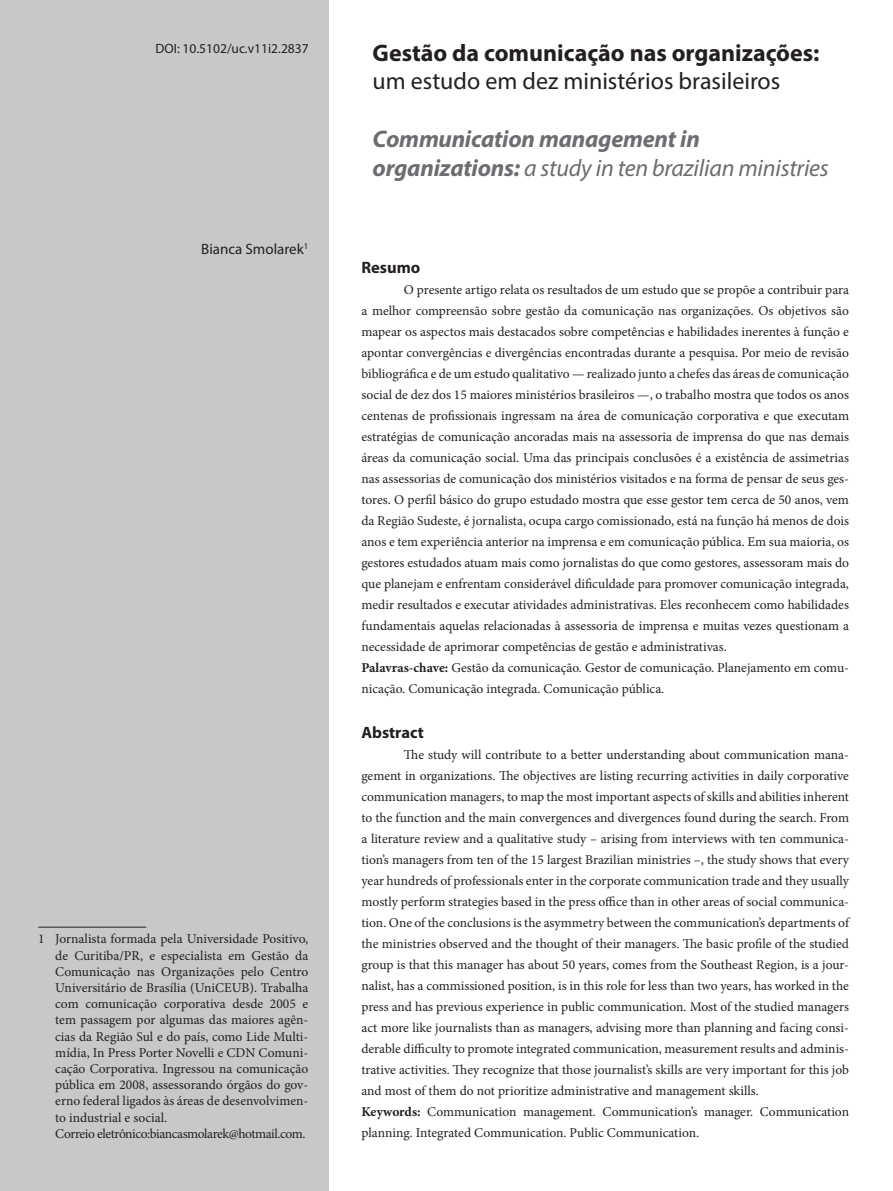
<style>
.page{position:relative;width:893px;height:1191px;background:#fff}
.page>*{position:absolute;margin:0;border:0;box-sizing:border-box;transform-origin:0 0}
.t1{font:italic 700 24px/28.8px "Myriad Pro";letter-spacing:-.01em;color:#6c6d70}
.t2{font:700 24px "Myriad Pro";color:#231f20}
.t3{font:24px "Myriad Pro";color:#231f20}
.t4{font:700 16.5px "Myriad Pro";color:#231f20}
.t5{font:15px "Myriad Pro";color:#231f20}
.t6{font:13.5px/21px "Minion Pro";color:#231f20}
.t7{font:13.5px "Myriad Pro";color:#231f20}
.s1{font-weight:400}
.s2{font-weight:700}
</style>
<div class="page">
<div style="left:0;top:0;width:329px;height:1191px;background:#c7c8ca"></div>
<hr style="left:38px;top:926px;width:108px;height:1px;background:#231f20">
<p class="t7" style="left:155px;top:40px;width:155px">DOI: 10.5102/uc.v11i2.2837</p>
<p class="t5" style="left:201px;top:239px;width:109px">Bianca Smolarek<sup>1</sup></p>
<p class="t6" style="left:55px;top:931px;width:255px;line-height:16.2px;text-indent:-17px">1 Jornalista formada pela Universidade Positivo, de Curitiba/PR, e especialista em Gestão da Comunicação nas Organizações pelo Centro Universitário de Brasília (UniCEUB). Trabalha com comunicação corporativa desde 2005 e tem passagem por algumas das maiores agên&shy;cias da Região Sul e do país, como Lide Multi&shy;mídia, In Press Porter Novelli e CDN Comuni&shy;cação Corporativa. Ingressou na comunicação pública em 2008, assessorando órgãos do gov&shy;erno federal ligados às áreas de desenvolvimen&shy;to industrial e social.<br>Correio eletrônico:biancasmolarek@hotmail.com.</p>
<h1 class="t2" style="left:372px;top:37px;width:449px">Gestão da comunicação nas organizações:</h1>
<h1 class="t3" style="left:372px;top:66px;width:409px">um estudo em dez ministérios brasileiros</h1>
<h1 class="t1" style="left:372px;top:124px;width:458px">Communication management in organizations: <span class="s1">a study in ten brazilian ministries</span></h1>
<p class="t4" style="left:361px;top:256px;width:60px">Resumo</p>
<p class="t6" style="left:361px;top:279px;width:489px;text-indent:43px">O presente artigo relata os resultados de um estudo que se propõe a contribuir para a melhor compreensão sobre gestão da comunicação nas organizações. Os objetivos são mapear os aspectos mais destacados sobre competências e habilidades inerentes à função e apontar convergências e divergências encontradas durante a pesquisa. Por meio de revisão bibliográfica e de um estudo qualitativo — realizado junto a chefes das áreas de comunicação social de dez dos 15 maiores ministérios brasileiros —, o trabalho mostra que todos os anos centenas de profissionais ingressam na área de comunicação corporativa e que executam estratégias de comunicação ancoradas mais na assessoria de imprensa do que nas demais áreas da comunicação social. Uma das principais conclusões é a existência de assimetrias nas assessorias de comunicação dos ministérios visitados e na forma de pensar de seus ges&shy;tores. O perfil básico do grupo estudado mostra que esse gestor tem cerca de 50 anos, vem da Região Sudeste, é jornalista, ocupa cargo comissionado, está na função há menos de dois anos e tem experiência anterior na imprensa e em comunicação pública. Em sua maioria, os gestores estudados atuam mais como jornalistas do que como gestores, assessoram mais do que planejam e enfrentam considerável dificuldade para promover comunicação integrada, medir resultados e executar atividades administrativas. Eles reconhecem como habilidades fundamentais aquelas relacionadas à assessoria de imprensa e muitas vezes questionam a necessidade de aprimorar competências de gestão e administrativas.<br><span class="s2">Palavras-chave:</span> Gestão da comunicação. Gestor de comunicação. Planejamento em comu&shy;nicação. Comunicação integrada. Comunicação pública.</p>
<p class="t4" style="left:361px;top:721px;width:64px">Abstract</p>
<p class="t6" style="left:361px;top:744px;width:489px;text-indent:43px">The study will contribute to a better understanding about communication mana&shy;gement in organizations. The objectives are listing recurring activities in daily corporative communication managers, to map the most important aspects of skills and abilities inherent to the function and the main convergences and divergences found during the search. From a literature review and a qualitative study – arising from interviews with ten communica&shy;tion’s managers from ten of the 15 largest Brazilian ministries –, the study shows that every year hundreds of professionals enter in the corporate communication trade and they usually mostly perform strategies based in the press office than in other areas of social communica&shy;tion. One of the conclusions is the asymmetry between the communication’s departments of the ministries observed and the thought of their managers. The basic profile of the studied group is that this manager has about 50 years, comes from the Southeast Region, is a jour&shy;nalist, has a commissioned position, is in this role for less than two years, has worked in the press and has previous experience in public communication. Most of the studied managers act more like journalists than as managers, advising more than planning and facing consi&shy;derable difficulty to promote integrated communication, measurement results and adminis&shy;trative activities. They recognize that those journalist’s skills are very important for this job and most of them do not prioritize administrative and management skills.<br><span class="s2">Keywords:</span> Communication management. Communication’s manager. Communication planning. Integrated Communication. Public Communication.</p>
</div>
